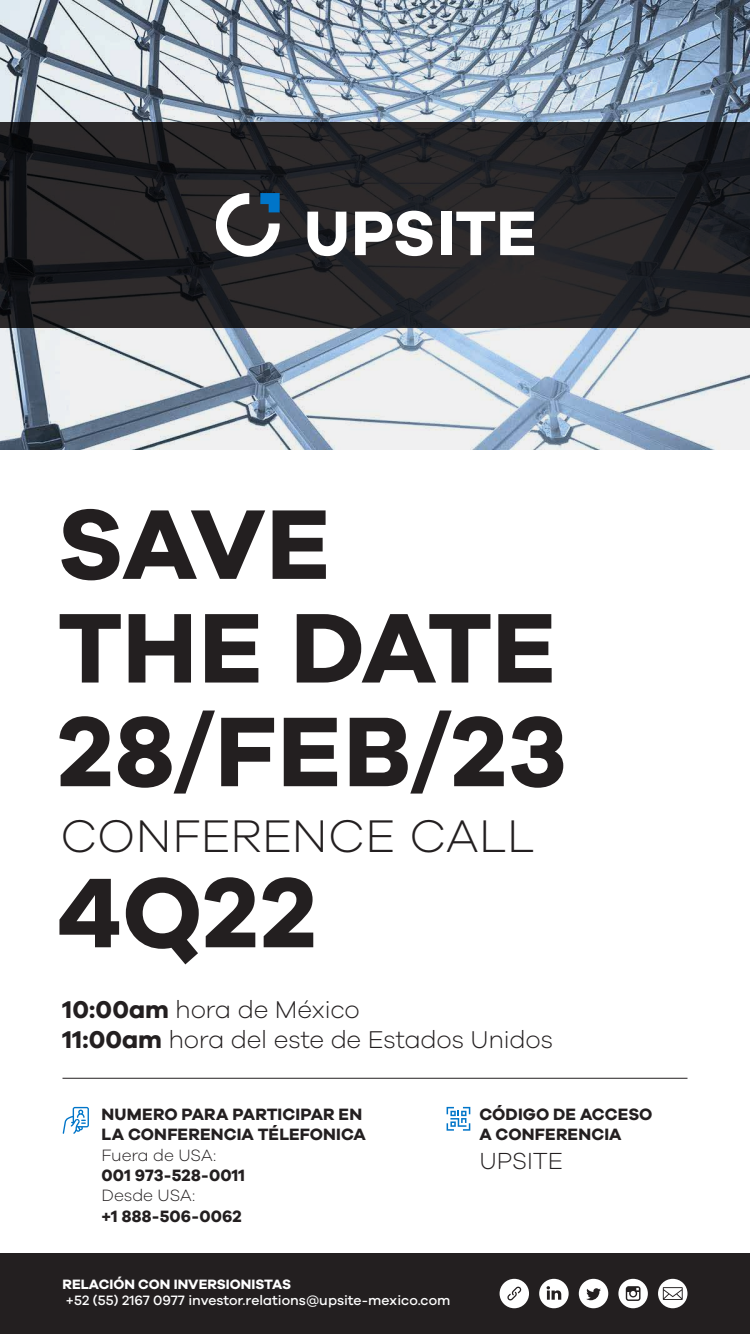
<style>
.page{position:relative;width:750px;height:1334px;background:#fff}
.page>*{position:absolute;margin:0;border:0;box-sizing:border-box;transform-origin:0 0}
.t1{font:700 102.1px/103.7px "Galano Grotesque";letter-spacing:.005em;color:#231f20}
.t2{font:300 47.2px "Galano Grotesque";letter-spacing:.005em;color:#231f20}
.t3{font:300 25.1px/30.1px "Galano Grotesque";letter-spacing:-.015em;color:#231f20}
.t4{font:300 24px "Galano Grotesque";color:#231f20}
.t5{font:700 16.9px/20.3px "Galano Grotesque";letter-spacing:.005em;color:#231f20}
.t6{font:300 16.9px "Galano Grotesque";letter-spacing:-.01em;color:#231f20}
.t7{font:500 14px "Galano Grotesque";color:#fff}
.t8{font:700 14px "Galano Grotesque";color:#fff}
.s1{font-weight:700}
</style>
<div class="page">
<hr style="left:62px;top:1078px;width:626px;height:1px;background:#231f20">
<svg style="left:63px;top:1107px;width:26px;height:27px"></svg>
<svg style="left:447px;top:1107px;width:23px;height:24px"></svg>
<svg style="left:0;top:0;width:750px;height:450px;background:#777d85"></svg>
<svg style="left:216px;top:193px;width:64px;height:64px"></svg>
<svg style="left:307px;top:212px;width:39px;height:44px"></svg>
<div style="left:441px;top:212px;width:10px;height:43px;background:#fff"></div>
<svg style="left:456px;top:212px;width:78px;height:43px"></svg>
<svg style="left:355px;top:211px;width:78px;height:45px"></svg>
<div style="left:0;top:1253px;width:750px;height:81px;background:#231f20"></div>
<svg style="left:618px;top:1279px;width:30px;height:29px"></svg>
<svg style="left:579px;top:1279px;width:29px;height:29px"></svg>
<svg style="left:500px;top:1279px;width:29px;height:29px"></svg>
<svg style="left:658px;top:1279px;width:29px;height:29px"></svg>
<svg style="left:539px;top:1279px;width:30px;height:29px"></svg>
<h1 class="t1" style="left:58px;top:489px;width:511px">SAVE<br>THE DATE<br>28/FEB/23</h1>
<h2 class="t2" style="left:60px;top:808px;width:476px">CONFERENCE CALL</h2>
<h1 class="t1" style="left:58px;top:858px;width:261px">4Q22</h1>
<h3 class="t3" style="left:63px;top:994px;width:492px"><span class="s1">10:00am</span> hora de México<br><span class="s1">11:00am</span> hora del este de Estados Unidos</h3>
<p class="t5" style="left:102px;top:1104px;width:266px">NUMERO PARA PARTICIPAR EN<br>LA CONFERENCIA TÉLEFONICA</p>
<p class="t6" style="left:102px;top:1145px;width:116px">Fuera de USA:</p>
<p class="t5" style="left:102px;top:1164px;width:145px">001 973-528-0011</p>
<p class="t6" style="left:102px;top:1185px;width:95px">Desde USA:</p>
<p class="t5" style="left:102px;top:1205px;width:142px">+1 888-506-0062</p>
<p class="t8" style="left:62px;top:1275px;width:230px">RELACIÓN CON INVERSIONISTAS</p>
<p class="t7" style="left:66px;top:1292px;width:386px">+52 (55) 2167 0977 investor.relations@upsite-mexico.com</p>
<p class="t5" style="left:479px;top:1104px;width:175px">CÓDIGO DE ACCESO<br>A CONFERENCIA</p>
<h3 class="t4" style="left:479px;top:1147px;width:85px">UPSITE</h3>
</div>
